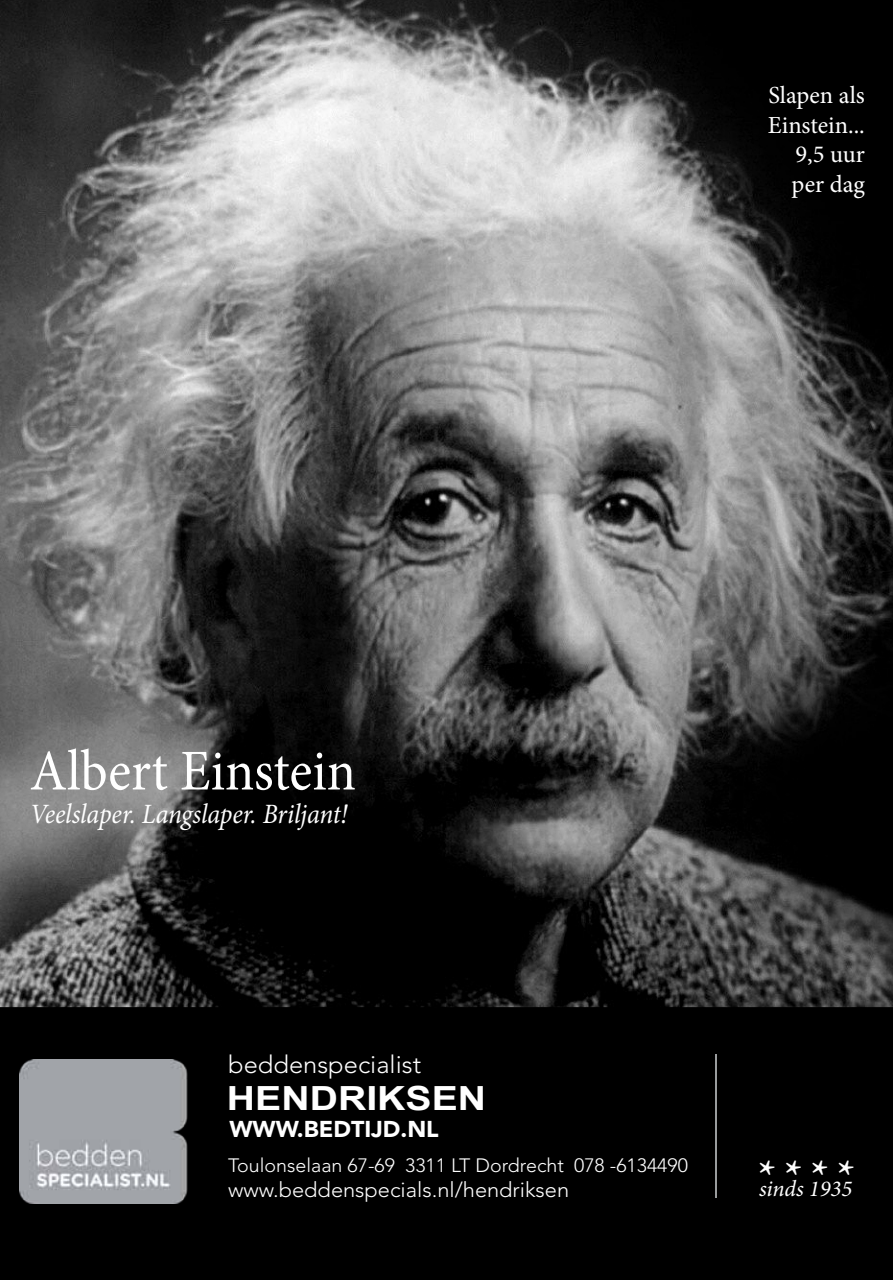
<style>
.page{position:relative;width:893px;height:1280px;background:#fff}
.page>*{position:absolute;margin:0;border:0;box-sizing:border-box;transform-origin:0 0}
.t1{font:57.75px "Minion Pro";color:#fff;scale:.93 1}
.t2{font:700 condensed 42px "Minion Pro";color:#fff;scale:1.08 1}
.t3{font:700 33.25px "Arial";color:#fff;scale:1.18 1}
.t4{font:italic 28px "Minion Pro";letter-spacing:-.005em;color:#fff;scale:.93 1}
.t5{font:24.5px/29.4px "Minion Pro";color:#fff;text-align:right}
.t6{font:300 24.5px "Avenir LT Std";color:#fff;scale:1.04 1}
.t7{font:900 22.75px "Avenir LT Std";color:#fff}
.t8{font:italic 22.75px "Minion Pro";color:#fff}
.t9{font:300 21px "Avenir LT Std";color:#fff;scale:1.04 1}
.t10{font:300 19.25px "Avenir LT Std";color:#fff}
</style>
<div class="page">
<img style="left:0;top:0;width:893px;height:1007px">
<div style="left:0;top:1007px;width:893px;height:273px;background:#000"></div>
<img style="left:19px;top:1059px;width:196px;height:144px">
<hr style="left:657px;top:1041px;width:152px;height:2px;background:#000">
<hr style="left:610px;top:1036px;width:211px;height:3px;background:#000">
<hr style="left:715px;top:1054px;width:1px;height:143px;background:#9a9c9d">
<h1 class="t1" style="left:30px;top:732px;width:352px">Albert Einstein</h1>
<h3 class="t4" style="left:30px;top:795px;width:343px">Veelslaper. Langslaper. Briljant!</h3>
<p class="t6" style="left:228px;top:1050px;width:187px">beddenspecialist</p>
<h3 class="t3" style="left:227px;top:1076px;width:221px">HENDRIKSEN</h3>
<p class="t7" style="left:229px;top:1115px;width:211px">WWW.BEDTIJD.NL</p>
<p class="t5" style="left:768px;top:81px;width:99px">Slapen als<br>Einstein...<br>9,5 uur per dag</p>
<p class="t10" style="left:228px;top:1154px;width:461px">Toulonselaan 67-69 3311 LT Dordrecht 078 -6134490</p>
<h2 class="t2" style="left:758px;top:1146px;width:91px">* * * *</h2>
<p class="t8" style="left:759px;top:1173px;width:95px">sinds 1935</p>
<p class="t9" style="left:228px;top:1177px;width:329px">www.beddenspecials.nl/hendriksen</p>
</div>
